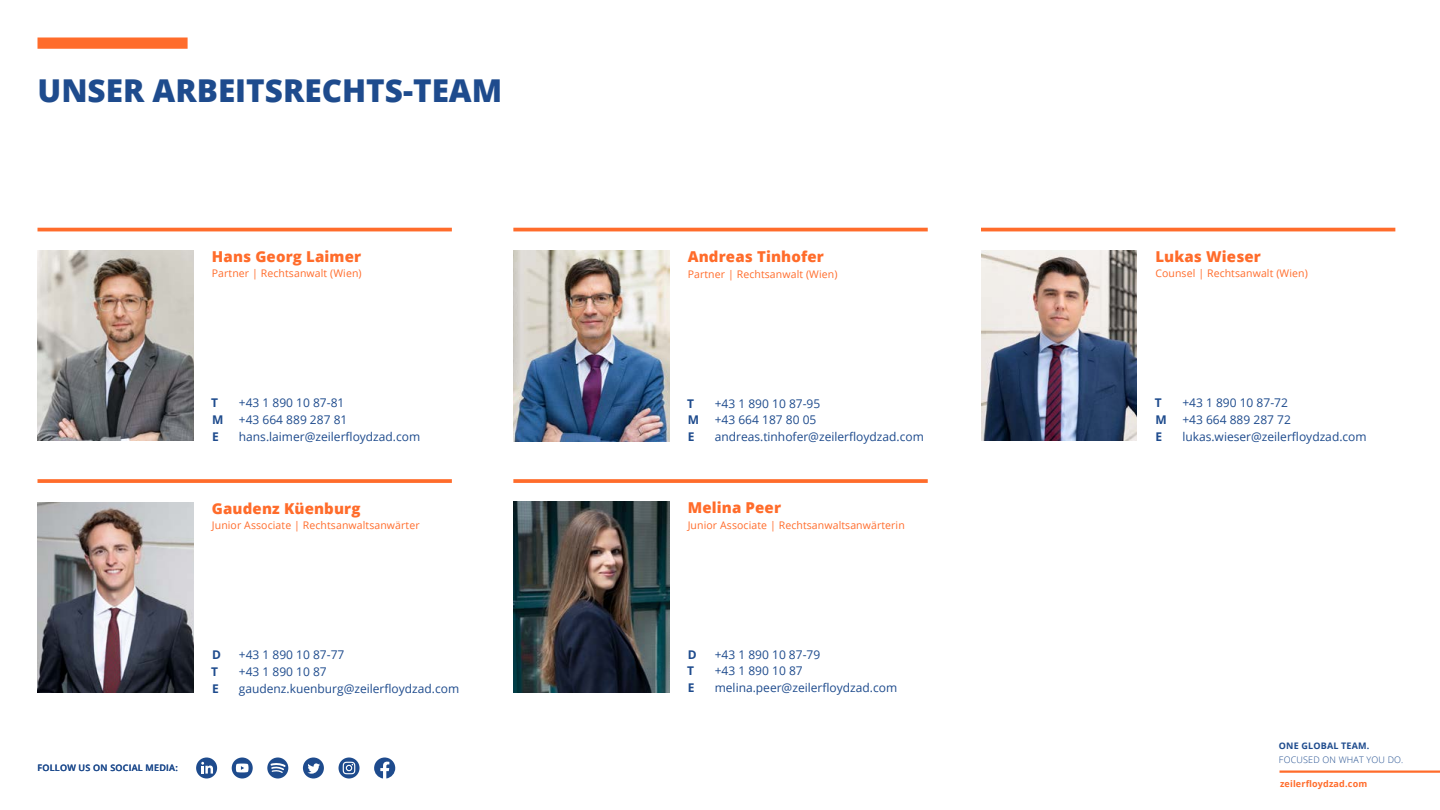
<style>
.page{position:relative;width:1440px;height:810px;background:#fff}
.page>*{position:absolute;margin:0;border:0;box-sizing:border-box;transform-origin:0 0}
.t1{font:800 31.5px "Open Sans";color:#1e4b8d}
.t2{font:800 15px "Open Sans";letter-spacing:.01em;color:#ff6c2b}
.t3{font:12px "Open Sans";color:#1e4b8d}
.t4{font:700 12px "Open Sans";color:#1e4b8d}
.t5{font:10.5px "Open Sans";letter-spacing:.01em;color:#ff6c2b}
.t6{font:600 9px "Open Sans";letter-spacing:.025em;color:#1e4b8d}
.t7{font:300 9px "Open Sans";letter-spacing:.02em;color:#1e4b8d}
.t8{font:700 9px "Open Sans";letter-spacing:.02em;color:#ff6c2b}
.t9{font:700 9px "Open Sans";letter-spacing:.02em;color:#1e4b8d}
</style>
<div class="page">
<img style="left:38px;top:250px;width:156px;height:191px">
<hr style="left:38px;top:228px;width:414px;height:3px;background:#ff6c2b">
<img style="left:513px;top:251px;width:156px;height:190px">
<hr style="left:513px;top:228px;width:415px;height:3px;background:#ff6c2b">
<img style="left:981px;top:250px;width:156px;height:191px">
<hr style="left:981px;top:228px;width:414px;height:3px;background:#ff6c2b">
<div style="left:38px;top:37px;width:150px;height:12px;background:#ff6c2b"></div>
<hr style="left:1280px;top:771px;width:160px;height:2px;background:#ff6c2b">
<svg style="left:232px;top:758px;width:21px;height:21px"></svg>
<svg style="left:236px;top:764px;width:13px;height:8px"></svg>
<div style="left:303px;top:758px;width:21px;height:21px;background:#1e4b8d;border-radius:50%"></div>
<svg style="left:307px;top:763px;width:13px;height:11px"></svg>
<svg style="left:339px;top:758px;width:21px;height:21px"></svg>
<svg style="left:343px;top:762px;width:12px;height:12px"></svg>
<div style="left:196px;top:758px;width:21px;height:21px;background:#1e4b8d;border-radius:50%"></div>
<svg style="left:201px;top:762px;width:12px;height:12px"></svg>
<svg style="left:374px;top:758px;width:21px;height:21px"></svg>
<svg style="left:267px;top:758px;width:21px;height:21px"></svg>
<img style="left:513px;top:502px;width:156px;height:190px">
<svg style="left:513px;top:479px;width:415px;height:4px;background:#ff7437"></svg>
<img style="left:38px;top:502px;width:156px;height:191px">
<svg style="left:38px;top:479px;width:414px;height:4px;background:#ff7437"></svg>
<h1 class="t1" style="left:38px;top:78px;width:466px">UNSER ARBEITSRECHTS-TEAM</h1>
<p class="t2" style="left:212px;top:250px;width:151px">Hans Georg Laimer</p>
<p class="t5" style="left:212px;top:269px;width:151px">Partner | Rechtsanwalt (Wien)</p>
<p class="t4" style="left:211px;top:396px;width:8px">T</p>
<p class="t3" style="left:239px;top:398px;width:107px">+43 1 890 10 87-81</p>
<p class="t4" style="left:212px;top:413px;width:13px">M</p>
<p class="t3" style="left:239px;top:415px;width:110px">+43 664 889 287 81</p>
<p class="t4" style="left:212px;top:430px;width:8px">E</p>
<p class="t3" style="left:239px;top:428px;width:183px">hans.laimer@zeilerfloydzad.com</p>
<p class="t2" style="left:212px;top:502px;width:150px">Gaudenz Küenburg</p>
<p class="t5" style="left:212px;top:521px;width:209px">Junior Associate | Rechtsanwaltsanwärter</p>
<p class="t6" style="left:38px;top:765px;width:142px">FOLLOW US ON SOCIAL MEDIA:</p>
<p class="t4" style="left:212px;top:648px;width:10px">D</p>
<p class="t3" style="left:239px;top:650px;width:107px">+43 1 890 10 87-77</p>
<p class="t4" style="left:211px;top:665px;width:8px">T</p>
<p class="t3" style="left:239px;top:667px;width:89px">+43 1 890 10 87</p>
<p class="t4" style="left:212px;top:682px;width:8px">E</p>
<p class="t3" style="left:239px;top:680px;width:222px">gaudenz.kuenburg@zeilerfloydzad.com</p>
<p class="t2" style="left:688px;top:251px;width:138px">Andreas Tinhofer</p>
<p class="t5" style="left:688px;top:270px;width:151px">Partner | Rechtsanwalt (Wien)</p>
<p class="t4" style="left:687px;top:396px;width:8px">T</p>
<p class="t3" style="left:715px;top:398px;width:107px">+43 1 890 10 87-95</p>
<p class="t4" style="left:688px;top:413px;width:13px">M</p>
<p class="t3" style="left:715px;top:415px;width:103px">+43 664 187 80 05</p>
<p class="t4" style="left:688px;top:430px;width:8px">E</p>
<p class="t3" style="left:715px;top:429px;width:211px">andreas.tinhofer@zeilerfloydzad.com</p>
<p class="t2" style="left:688px;top:502px;width:95px">Melina Peer</p>
<p class="t5" style="left:688px;top:521px;width:219px">Junior Associate | Rechtsanwaltsanwärterin</p>
<p class="t4" style="left:688px;top:647px;width:10px">D</p>
<p class="t3" style="left:715px;top:649px;width:107px">+43 1 890 10 87-79</p>
<p class="t4" style="left:687px;top:664px;width:8px">T</p>
<p class="t3" style="left:715px;top:666px;width:89px">+43 1 890 10 87</p>
<p class="t4" style="left:688px;top:681px;width:8px">E</p>
<p class="t3" style="left:715px;top:680px;width:184px">melina.peer@zeilerfloydzad.com</p>
<p class="t2" style="left:1155px;top:250px;width:107px">Lukas Wieser</p>
<p class="t5" style="left:1155px;top:269px;width:154px">Counsel | Rechtsanwalt (Wien)</p>
<p class="t4" style="left:1155px;top:396px;width:8px">T</p>
<p class="t3" style="left:1182px;top:398px;width:107px">+43 1 890 10 87-72</p>
<p class="t4" style="left:1156px;top:413px;width:13px">M</p>
<p class="t3" style="left:1182px;top:415px;width:110px">+43 664 889 287 72</p>
<p class="t4" style="left:1156px;top:430px;width:8px">E</p>
<p class="t3" style="left:1182px;top:428px;width:186px">lukas.wieser@zeilerfloydzad.com</p>
<p class="t9" style="left:1279px;top:740px;width:92px">ONE GLOBAL TEAM.</p>
<p class="t7" style="left:1279px;top:756px;width:126px">FOCUSED ON WHAT YOU DO.</p>
<p class="t8" style="left:1280px;top:778px;width:89px">zeilerfloydzad.com</p>
</div>
